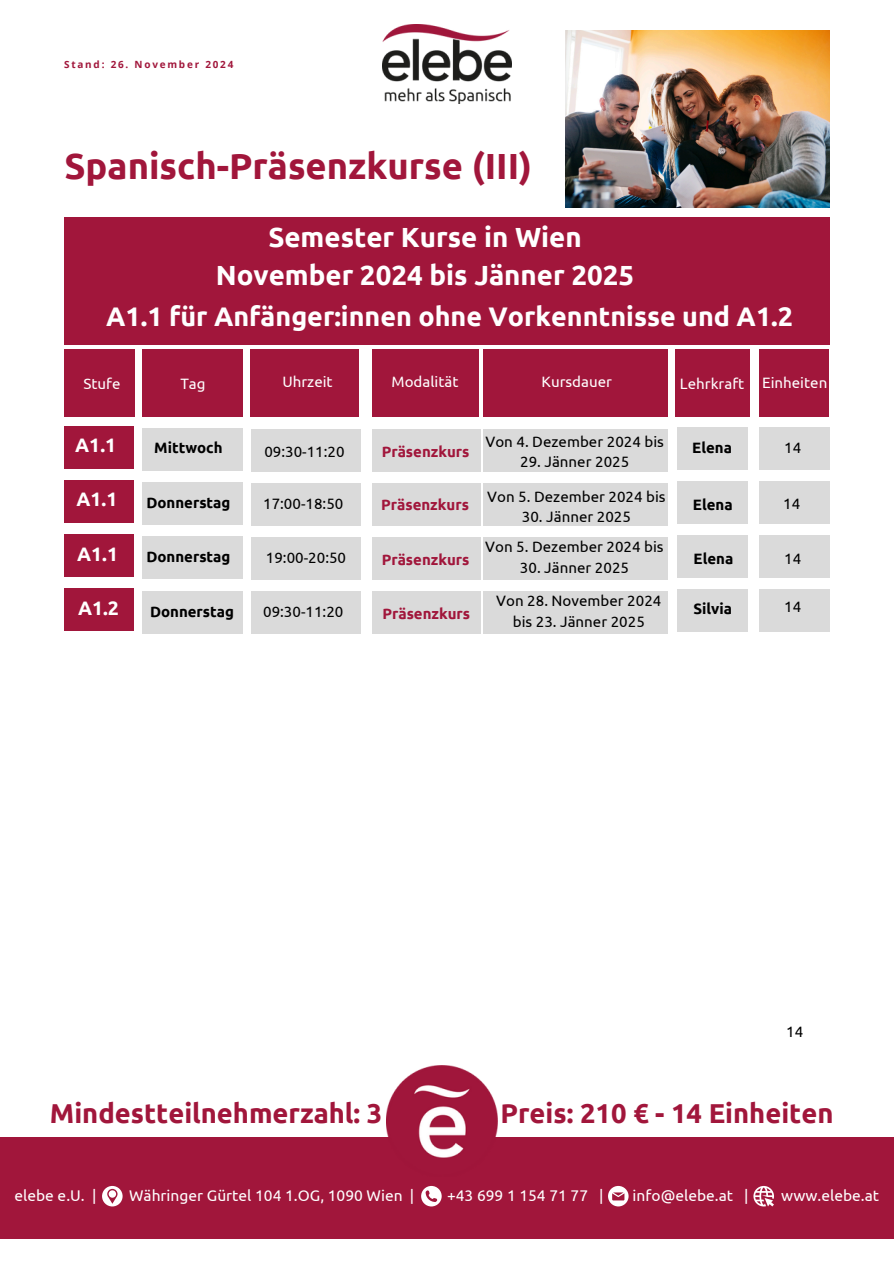
<style>
.page{position:relative;width:894px;height:1264px;background:#fff}
.page>*{position:absolute;margin:0;border:0;box-sizing:border-box;transform-origin:0 0}
.t1{font:700 36.3px "Ubuntu";color:#a1163b}
.t2{font:700 27.75px/38.2px "Ubuntu";color:#fff;text-align:center}
.t3{font:700 27.3px "Ubuntu";color:#a1163b}
.t4{font:700 26.85px "Ubuntu";color:#fff}
.t5{font:700 19.5px "Ubuntu";color:#fff}
.t6{font:15.45px "Ubuntu";color:#fff}
.t7{font:15px/20.2px "Ubuntu";color:#000;text-align:center}
.t8{font:700 15px "Ubuntu";color:#000}
.t9{font:15px "Ubuntu";color:#fff}
.t10{font:700 15px "Ubuntu";color:#a1163b}
.t11{font:700 9.9px "Open Sans";letter-spacing:.18em;color:#a1163b}
</style>
<div class="page">
<div style="left:0;top:1137px;width:893px;height:101px;background:#a1163b"></div>
<img style="left:386px;top:1065px;width:111px;height:93px">
<img style="left:382px;top:25px;width:129px;height:79px">
<div style="left:64px;top:279px;width:765px;height:65px;background:#a1163b"></div>
<div style="left:64px;top:217px;width:765px;height:78px;background:#a1163b"></div>
<svg style="left:421px;top:1185px;width:20px;height:21px"></svg>
<svg style="left:608px;top:1185px;width:20px;height:21px"></svg>
<svg style="left:102px;top:1185px;width:20px;height:21px"></svg>
<svg style="left:753px;top:1185px;width:20px;height:21px"></svg>
<img style="left:565px;top:31px;width:264px;height:176px">
<div style="left:64px;top:349px;width:71px;height:68px;background:#a1163b"></div>
<div style="left:143px;top:349px;width:100px;height:67px;background:#a1163b"></div>
<div style="left:250px;top:349px;width:108px;height:68px;background:#a1163b"></div>
<div style="left:483px;top:349px;width:184px;height:68px;background:#a1163b"></div>
<div style="left:674px;top:349px;width:75px;height:68px;background:#a1163b"></div>
<div style="left:759px;top:349px;width:69px;height:68px;background:#a1163b"></div>
<div style="left:372px;top:349px;width:107px;height:68px;background:#a1163b"></div>
<div style="left:251px;top:429px;width:110px;height:43px;background:#dadada"></div>
<div style="left:372px;top:429px;width:108px;height:43px;background:#dadada"></div>
<div style="left:251px;top:483px;width:110px;height:43px;background:#dadada"></div>
<div style="left:372px;top:483px;width:108px;height:43px;background:#dadada"></div>
<div style="left:251px;top:537px;width:110px;height:43px;background:#dadada"></div>
<div style="left:372px;top:537px;width:108px;height:43px;background:#dadada"></div>
<div style="left:251px;top:591px;width:110px;height:43px;background:#dadada"></div>
<div style="left:372px;top:591px;width:108px;height:43px;background:#dadada"></div>
<div style="left:64px;top:426px;width:70px;height:42px;background:#a1163b"></div>
<div style="left:64px;top:480px;width:70px;height:42px;background:#a1163b"></div>
<div style="left:64px;top:534px;width:70px;height:42px;background:#a1163b"></div>
<div style="left:64px;top:588px;width:70px;height:42px;background:#a1163b"></div>
<div style="left:483px;top:429px;width:184px;height:43px;background:#dadada"></div>
<div style="left:483px;top:483px;width:184px;height:43px;background:#dadada"></div>
<div style="left:483px;top:537px;width:184px;height:43px;background:#dadada"></div>
<div style="left:483px;top:591px;width:184px;height:43px;background:#dadada"></div>
<div style="left:677px;top:427px;width:71px;height:43px;background:#dadada"></div>
<div style="left:677px;top:481px;width:71px;height:43px;background:#dadada"></div>
<div style="left:677px;top:535px;width:71px;height:43px;background:#dadada"></div>
<div style="left:677px;top:589px;width:71px;height:43px;background:#dadada"></div>
<div style="left:759px;top:427px;width:70px;height:43px;background:#dadada"></div>
<div style="left:759px;top:481px;width:70px;height:43px;background:#dadada"></div>
<div style="left:759px;top:535px;width:70px;height:43px;background:#dadada"></div>
<div style="left:759px;top:589px;width:70px;height:43px;background:#dadada"></div>
<div style="left:143px;top:428px;width:100px;height:43px;background:#dadada"></div>
<div style="left:143px;top:482px;width:100px;height:43px;background:#dadada"></div>
<div style="left:143px;top:536px;width:100px;height:43px;background:#dadada"></div>
<div style="left:143px;top:590px;width:100px;height:43px;background:#dadada"></div>
<h3 class="t11" style="left:64px;top:57px;width:171px">Stand: 26. November 2024</h3>
<h2 class="t1" style="left:64px;top:146px;width:469px">Spanisch-Präsenzkurse (III)</h2>
<h5 class="t2" style="left:216px;top:217px;width:420px">Semester Kurse in Wien<br>November 2024 bis Jänner 2025</h5>
<h2 class="t4" style="left:106px;top:301px;width:688px">A1.1 für Anfänger:innen ohne Vorkenntnisse und A1.2</h2>
<h5 class="t9" style="left:83px;top:375px;width:39px">Stufe</h5>
<h5 class="t9" style="left:180px;top:375px;width:27px">Tag</h5>
<h5 class="t9" style="left:282px;top:373px;width:52px">Uhrzeit</h5>
<h3 class="t9" style="left:391px;top:373px;width:68px">Modalität</h3>
<h5 class="t9" style="left:541px;top:373px;width:72px">Kursdauer</h5>
<h3 class="t9" style="left:679px;top:375px;width:66px">Lehrkraft</h3>
<h3 class="t9" style="left:761px;top:373px;width:67px">Einheiten</h3>
<h5 class="t7" style="left:485px;top:431px;width:180px">Von 4. Dezember 2024 bis</h5>
<h5 class="t7" style="left:520px;top:451px;width:110px">29. Jänner 2025</h5>
<h4 class="t5" style="left:75px;top:433px;width:42px">A1.1</h4>
<h5 class="t7" style="left:784px;top:437px;width:19px">14</h5>
<h5 class="t8" style="left:154px;top:439px;width:70px">Mittwoch</h5>
<h4 class="t8" style="left:692px;top:439px;width:41px">Elena</h4>
<h4 class="t7" style="left:264px;top:441px;width:82px">09:30-11:20</h4>
<h4 class="t10" style="left:381px;top:443px;width:89px">Präsenzkurs</h4>
<h5 class="t5" style="left:76px;top:488px;width:42px">A1.1</h5>
<h5 class="t5" style="left:77px;top:542px;width:42px">A1.1</h5>
<h4 class="t8" style="left:146px;top:494px;width:86px">Donnerstag</h4>
<h4 class="t8" style="left:146px;top:548px;width:86px">Donnerstag</h4>
<h5 class="t7" style="left:263px;top:493px;width:82px">17:00-18:50</h5>
<h4 class="t10" style="left:381px;top:496px;width:89px">Präsenzkurs</h4>
<h4 class="t7" style="left:487px;top:486px;width:180px">Von 5. Dezember 2024 bis</h4>
<h4 class="t7" style="left:522px;top:506px;width:110px">30. Jänner 2025</h4>
<h4 class="t8" style="left:692px;top:496px;width:41px">Elena</h4>
<h5 class="t7" style="left:783px;top:493px;width:19px">14</h5>
<p class="t7" style="left:485px;top:536px;width:180px">Von 5. Dezember 2024 bis</p>
<p class="t7" style="left:520px;top:557px;width:110px">30. Jänner 2025</p>
<h4 class="t7" style="left:266px;top:547px;width:82px">19:00-20:50</h4>
<h4 class="t8" style="left:693px;top:550px;width:41px">Elena</h4>
<h4 class="t10" style="left:381px;top:550px;width:89px">Präsenzkurs</h4>
<h5 class="t7" style="left:784px;top:548px;width:19px">14</h5>
<p class="t5" style="left:78px;top:597px;width:42px">A1.2</p>
<p class="t8" style="left:150px;top:603px;width:86px">Donnerstag</p>
<p class="t7" style="left:263px;top:601px;width:82px">09:30-11:20</p>
<p class="t10" style="left:382px;top:605px;width:89px">Präsenzkurs</p>
<p class="t7" style="left:496px;top:590px;width:166px">Von 28. November 2024 bis 23. Jänner 2025</p>
<h2 class="t8" style="left:693px;top:600px;width:40px">Silvia</h2>
<p class="t7" style="left:784px;top:596px;width:19px">14</p>
<h5 class="t7" style="left:786px;top:1020px;width:19px">14</h5>
<h5 class="t3" style="left:50px;top:1097px;width:334px">Mindestteilnehmerzahl: 3</h5>
<h5 class="t3" style="left:500px;top:1097px;width:334px">Preis: 210 € - 14 Einheiten</h5>
<p class="t6" style="left:14px;top:1186px;width:83px">elebe e.U. |</p>
<p class="t6" style="left:129px;top:1186px;width:286px">Währinger Gürtel 104 1.OG, 1090 Wien |</p>
<p class="t6" style="left:447px;top:1186px;width:158px">+43 699 1 154 71 77 |</p>
<p class="t6" style="left:632px;top:1186px;width:117px">info@elebe.at |</p>
<p class="t6" style="left:781px;top:1186px;width:99px">www.elebe.at</p>
</div>
